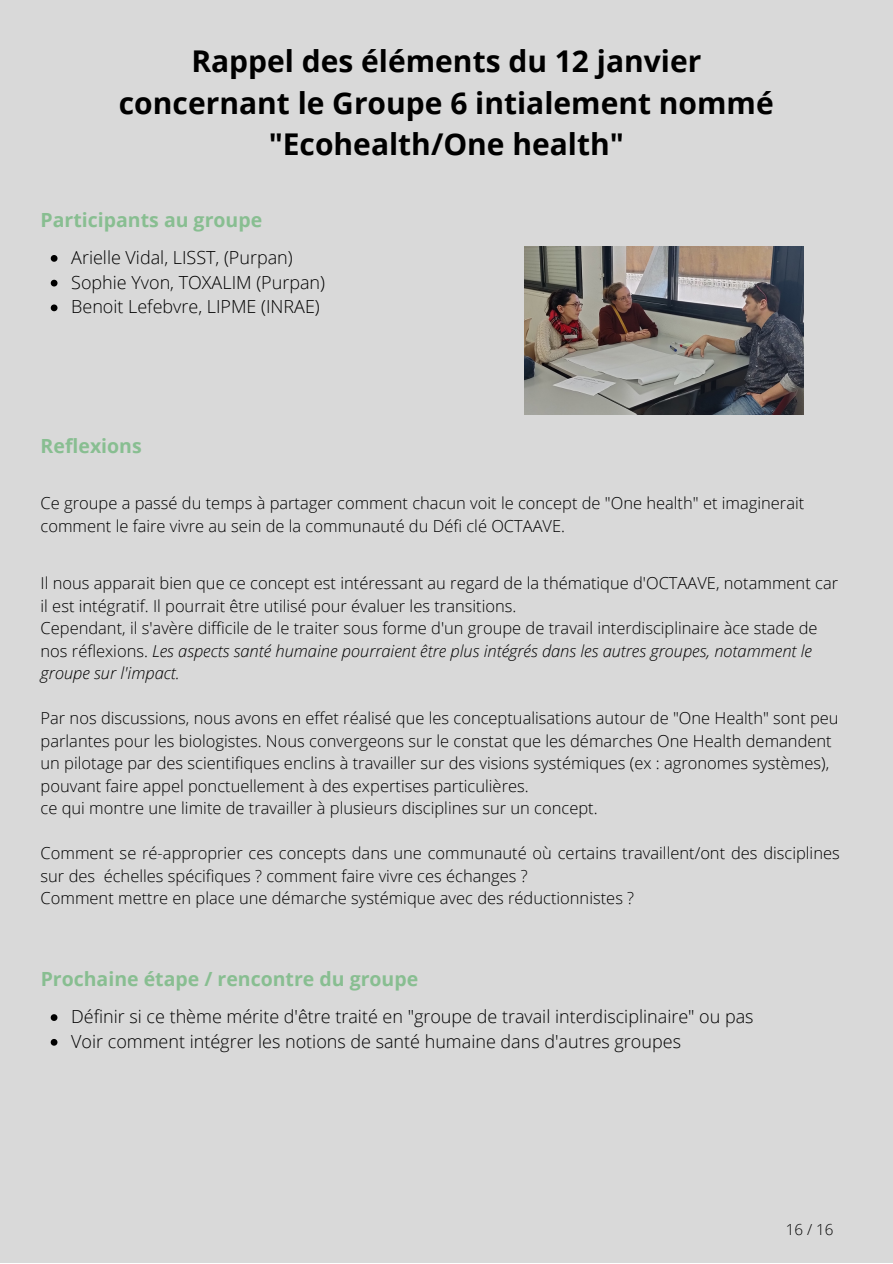
<style>
.page{position:relative;width:893px;height:1264px;background:#fff}
.page>*{position:absolute;margin:0;border:0;box-sizing:border-box;transform-origin:0 0}
.t1{font:700 30px/41.5px "Open Sans";color:#000;text-align:center}
.t2{font:700 19.5px "Open Sans";color:#88be91}
.t3{font:300 18px "Open Sans";color:#000}
.t4{font:300 16.5px/22.5px "Open Sans";color:#000}
.t5{font:300 15.15px "Open Sans";color:#000}
.s1{font-style:italic}
</style>
<div class="page">
<div style="left:0;top:0;width:892px;height:1262px;background:#d9d9d9"></div>
<svg style="left:51px;top:1014px;width:6px;height:6px"></svg>
<svg style="left:51px;top:1039px;width:6px;height:6px"></svg>
<svg style="left:51px;top:255px;width:6px;height:7px"></svg>
<svg style="left:51px;top:280px;width:6px;height:6px"></svg>
<svg style="left:51px;top:304px;width:6px;height:7px"></svg>
<img style="left:524px;top:247px;width:279px;height:167px">
<p class="t1" style="left:119px;top:40px;width:656px">Rappel des éléments du 12 janvier concernant le Groupe 6 intialement nommé "Ecohealth/One health"</p>
<p class="t2" style="left:41px;top:206px;width:223px">Participants au groupe</p>
<p class="t3" style="left:71px;top:245px;width:223px">Arielle Vidal, LISST, (Purpan)</p>
<p class="t3" style="left:71px;top:269px;width:255px">Sophie Yvon, TOXALIM (Purpan)</p>
<p class="t3" style="left:71px;top:294px;width:250px">Benoit Lefebvre, LIPME (INRAE)</p>
<p class="t2" style="left:41px;top:432px;width:103px">Reflexions</p>
<p class="t4" style="left:41px;top:491px;width:765px">Ce groupe a passé du temps à partager comment chacun voit le concept de "One health" et imaginerait comment le faire vivre au sein de la communauté du Défi clé OCTAAVE.</p>
<p class="t4" style="left:41px;top:571px;width:799px">Il nous apparait bien que ce concept est intéressant au regard de la thématique d'OCTAAVE, notamment car il est intégratif. Il pourrait être utilisé pour évaluer les transitions.</p>
<p class="t4" style="left:41px;top:616px;width:778px">Cependant, il s'avère difficile de le traiter sous forme d'un groupe de travail interdisciplinaire àce stade de nos réflexions. <span class="s1">Les aspects santé humaine pourraient être plus intégrés dans les autres groupes, notamment le groupe sur l'impact.</span></p>
<p class="t4" style="left:41px;top:706px;width:799px">Par nos discussions, nous avons en effet réalisé que les conceptualisations autour de "One Health" sont peu parlantes pour les biologistes. Nous convergeons sur le constat que les démarches One Health demandent un pilotage par des scientifiques enclins à travailler sur des visions systémiques (ex : agronomes systèmes), pouvant faire appel ponctuellement à des expertises particulières.</p>
<p class="t4" style="left:41px;top:796px;width:558px">ce qui montre une limite de travailler à plusieurs disciplines sur un concept.</p>
<p class="t4" style="left:41px;top:841px;width:800px">Comment se ré-approprier ces concepts dans une communauté où certains travaillent/ont des disciplines sur des échelles spécifiques ? comment faire vivre ces échanges ?</p>
<p class="t4" style="left:41px;top:886px;width:595px">Comment mettre en place une démarche systémique avec des réductionnistes ?</p>
<p class="t2" style="left:41px;top:965px;width:379px">Prochaine étape / rencontre du groupe</p>
<p class="t3" style="left:71px;top:1003px;width:684px">Définir si ce thème mérite d'être traité en "groupe de travail interdisciplinaire" ou pas</p>
<p class="t3" style="left:71px;top:1028px;width:611px">Voir comment intégrer les notions de santé humaine dans d'autres groupes</p>
<p class="t5" style="left:785px;top:1218px;width:49px">16 / 16</p>
</div>
